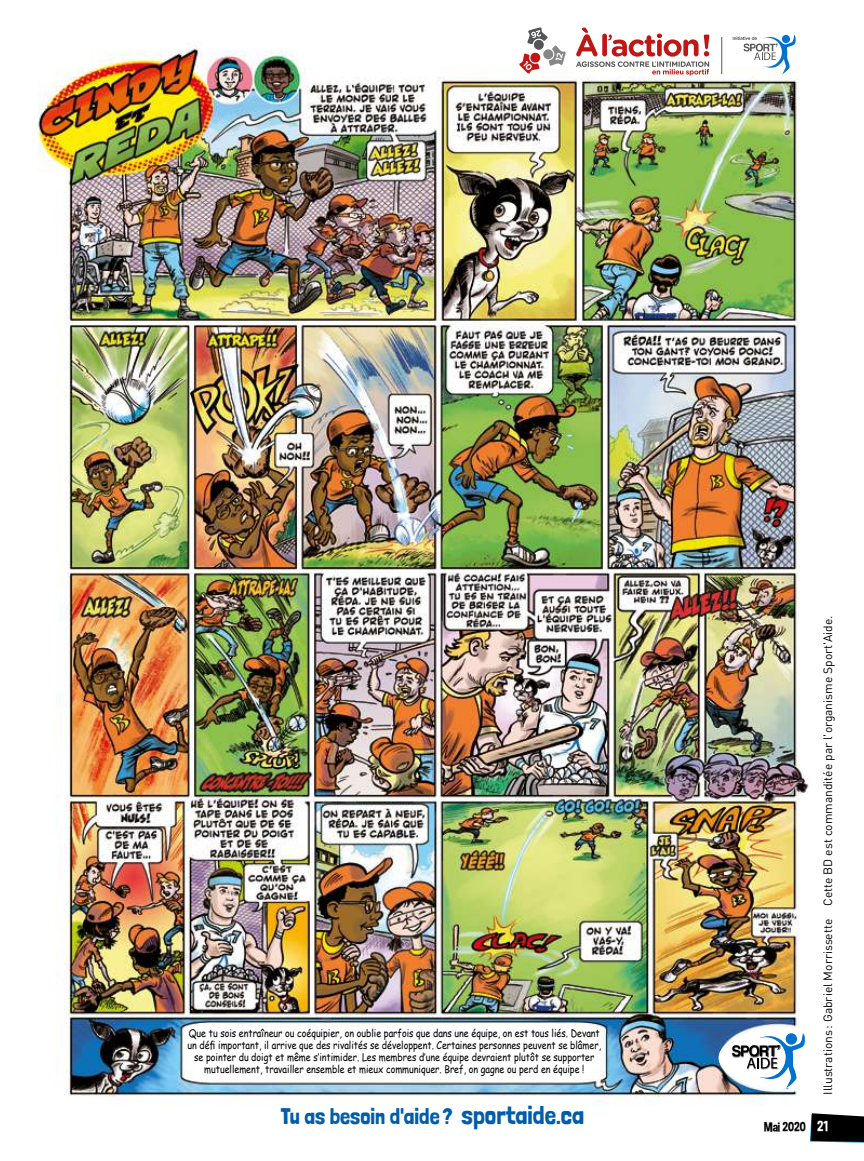
<style>
.page{position:relative;width:864px;height:1161px;background:#fff}
.page>*{position:absolute;margin:0;border:0;box-sizing:border-box;transform-origin:0 0}
.t1{font:22.5px "Londrina Solid";color:#005da9}
.t2{font:13.5px "Dimbo";color:#000}
.t3{font:12px "DIN";color:#000}
.t4{font:10.5px/12px "Comic Sans MS";color:#000;text-align:center;scale:.85 1}
.s1{font-size:25.5px}
.s2{font-size:15px;color:#fff}
</style>
<div class="page">
<img style="left:37px;top:27px;width:772px;height:1078px">
<svg style="left:519px;top:27px;width:47px;height:47px"></svg>
<svg style="left:576px;top:28px;width:133px;height:48px"></svg>
<hr style="left:722px;top:37px;width:1px;height:37px;background:#535556">
<svg style="left:733px;top:34px;width:63px;height:40px"></svg>
<div style="left:719px;top:1028px;width:133px;height:60px;background:#fff;border-radius:50%"></div>
<svg style="left:732px;top:1032px;width:74px;height:56px"></svg>
<svg style="left:810px;top:1113px;width:54px;height:30px;background:#1a1f21"></svg>
<p class="t4" style="left:188px;top:1027px;width:488px">Que tu sois entraîneur ou coéquipier, on oublie parfois que dans une équipe, on est tous liés. Devant un défi important, il arrive que des rivalités se développent. Certaines personnes peuvent se blâmer, se pointer du doigt et même s’intimider. Les membres d’une équipe devraient plutôt se supporter mutuellement, travailler ensemble et mieux communiquer. Bref, on gagne ou perd en équipe !</p>
<h1 class="t1" style="left:281px;top:1103px;width:305px">Tu as besoin d'aide ? <span class="s1">sportaide.ca</span></h1>
<p class="t3" style="left:820px;top:906px;width:292px;rotate:-90deg">Cette BD est commanditée par l'organisme Sport'Aide.</p>
<p class="t3" style="left:820px;top:1095px;width:177px;rotate:-90deg">Illustrations : Gabriel Morrissette</p>
<p class="t2" style="left:764px;top:1119px;width:66px">Mai 2020 <span class="s2">21</span></p>
</div>
